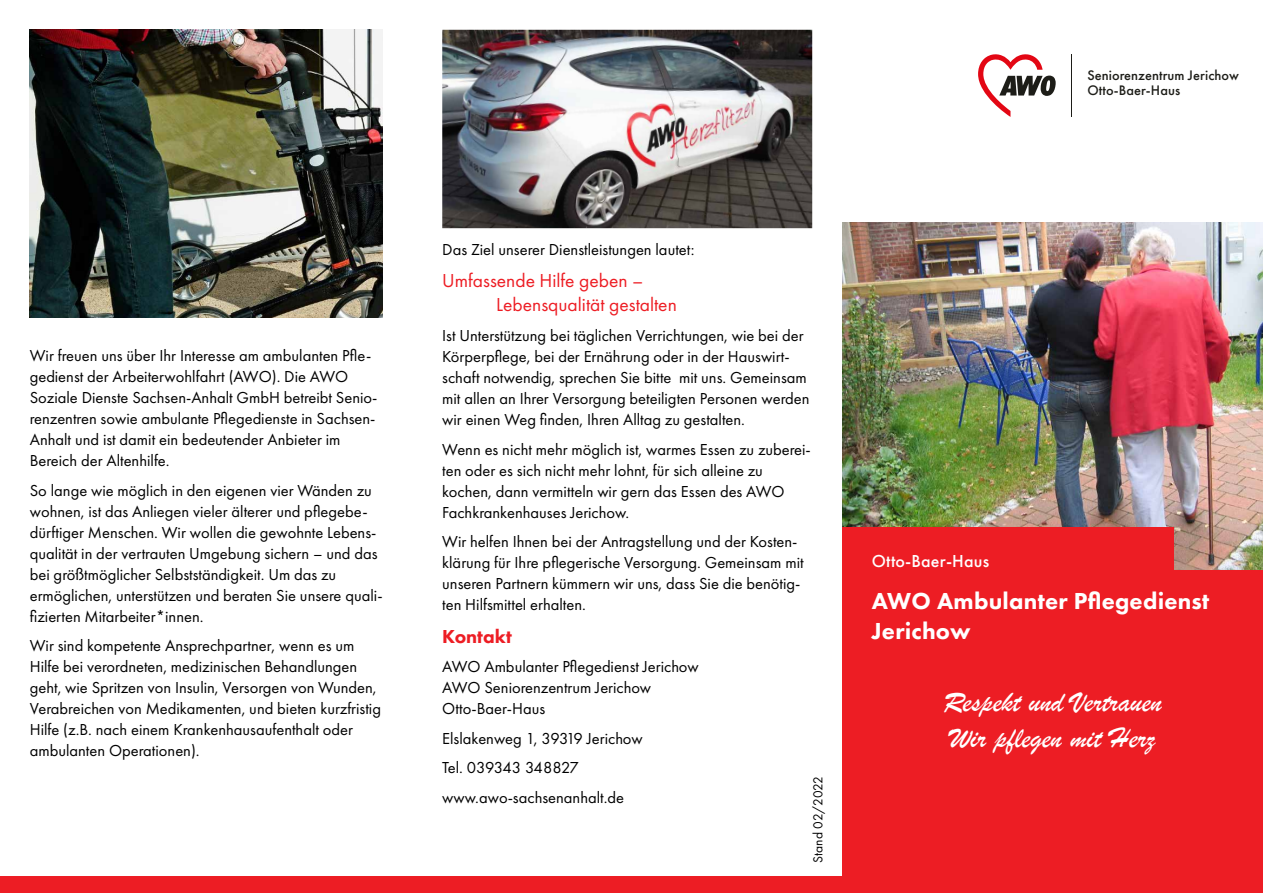
<style>
.page{position:relative;width:1263px;height:893px;background:#fff}
.page>*{position:absolute;margin:0;border:0;box-sizing:border-box;transform-origin:0 0}
.t1{font:30px/36px "Brush Script";color:#fff}
.t2{font:800 24px/30px "Futura PT";letter-spacing:.01em;color:#fff}
.t3{font:19.5px/24px "Futura PT";color:#ed1d24}
.t4{font:800 19.5px "Futura PT";color:#ed1d24}
.t5{font:500 18px "Futura PT";letter-spacing:.01em;color:#fff}
.t6{font:16.5px/21px "Futura PT";color:#000}
.t7{font:500 14.4px/14.5px "Futura PT";letter-spacing:.005em;color:#1d1d18}
.t8{font:13.5px "Futura PT";color:#000}
</style>
<div class="page">
<div style="left:842px;top:570px;width:421px;height:323px;background:#ed1d24"></div>
<img style="left:842px;top:223px;width:421px;height:346px">
<img style="left:442px;top:30px;width:370px;height:198px">
<img style="left:30px;top:30px;width:353px;height:287px">
<div style="left:0;top:876px;width:1263px;height:17px;background:#ed1d24"></div>
<div style="left:842px;top:527px;width:332px;height:47px;background:#ed1d24"></div>
<hr style="left:1071px;top:54px;width:1px;height:63px;background:#1d1d18">
<svg style="left:978px;top:54px;width:78px;height:63px"></svg>
<p class="t6" style="left:30px;top:345px;width:349px">Wir freuen uns über Ihr Interesse am ambulanten Pfle&shy;gedienst der Arbeiterwohlfahrt (AWO). Die AWO Soziale Dienste Sachsen-Anhalt GmbH betreibt Senio&shy;renzentren sowie ambulante Pflegedienste in Sachsen-Anhalt und ist damit ein bedeutender Anbieter im Bereich der Altenhilfe.</p>
<p class="t6" style="left:30px;top:480px;width:354px">So lange wie möglich in den eigenen vier Wänden zu wohnen, ist das Anliegen vieler älterer und pflegebe&shy;dürftiger Menschen. Wir wollen die gewohnte Lebens&shy;qualität in der vertrauten Umgebung sichern – und das bei größtmöglicher Selbstständigkeit. Um das zu ermöglichen, unterstützen und beraten Sie unsere quali&shy;fizierten Mitarbeiter*innen.</p>
<p class="t6" style="left:30px;top:635px;width:353px">Wir sind kompetente Ansprechpartner, wenn es um Hilfe bei verordneten, medizinischen Behandlungen geht, wie Spritzen von Insulin, Versorgen von Wunden, Verabreichen von Medikamenten, und bieten kurzfristig Hilfe (z.B. nach einem Krankenhausaufenthalt oder ambulanten Operationen).</p>
<p class="t7" style="left:1087px;top:68px;width:153px">Seniorenzentrum Jerichow<br>Otto-Baer-Haus</p>
<p class="t6" style="left:442px;top:239px;width:254px">Das Ziel unserer Dienstleistungen lautet:</p>
<p class="t3" style="left:496px;top:269px;width:182px;text-indent:-54px">Umfassende Hilfe geben –<br>Lebensqualität gestalten</p>
<p class="t6" style="left:442px;top:325px;width:369px">Ist Unterstützung bei täglichen Verrichtungen, wie bei der Körperpflege, bei der Ernährung oder in der Hauswirt&shy;schaft notwendig, sprechen Sie bitte mit uns. Gemeinsam mit allen an Ihrer Versorgung beteiligten Personen werden wir einen Weg finden, Ihren Alltag zu gestalten.</p>
<p class="t6" style="left:442px;top:438px;width:370px">Wenn es nicht mehr möglich ist, warmes Essen zu zuberei&shy;ten oder es sich nicht mehr lohnt, für sich alleine zu kochen, dann vermitteln wir gern das Essen des AWO Fachkrankenhauses Jerichow.</p>
<p class="t6" style="left:442px;top:531px;width:363px">Wir helfen Ihnen bei der Antragstellung und der Kosten&shy;klärung für Ihre pflegerische Versorgung. Gemeinsam mit unseren Partnern kümmern wir uns, dass Sie die benötig&shy;ten Hilfsmittel erhalten.</p>
<p class="t4" style="left:442px;top:624px;width:71px">Kontakt</p>
<p class="t6" style="left:442px;top:656px;width:258px">AWO Ambulanter Pflegedienst Jerichow<br>AWO Seniorenzentrum Jerichow<br>Otto-Baer-Haus</p>
<p class="t6" style="left:442px;top:723px;width:202px;line-height:29.5px">Elslakenweg 1, 39319 Jerichow<br>Tel. 039343 348827 www.awo-sachsenanhalt.de</p>
<p class="t8" style="left:810px;top:863px;width:88px;rotate:-90deg">Stand 02/2022</p>
<p class="t5" style="left:872px;top:550px;width:119px">Otto-Baer-Haus</p>
<h2 class="t2" style="left:872px;top:586px;width:339px">AWO Ambulanter Pflegedienst<br>Jerichow</h2>
<h1 class="t1" style="left:943px;top:684px;width:220px">Respekt und Vertrauen<br>Wir pflegen mit Herz</h1>
</div>
